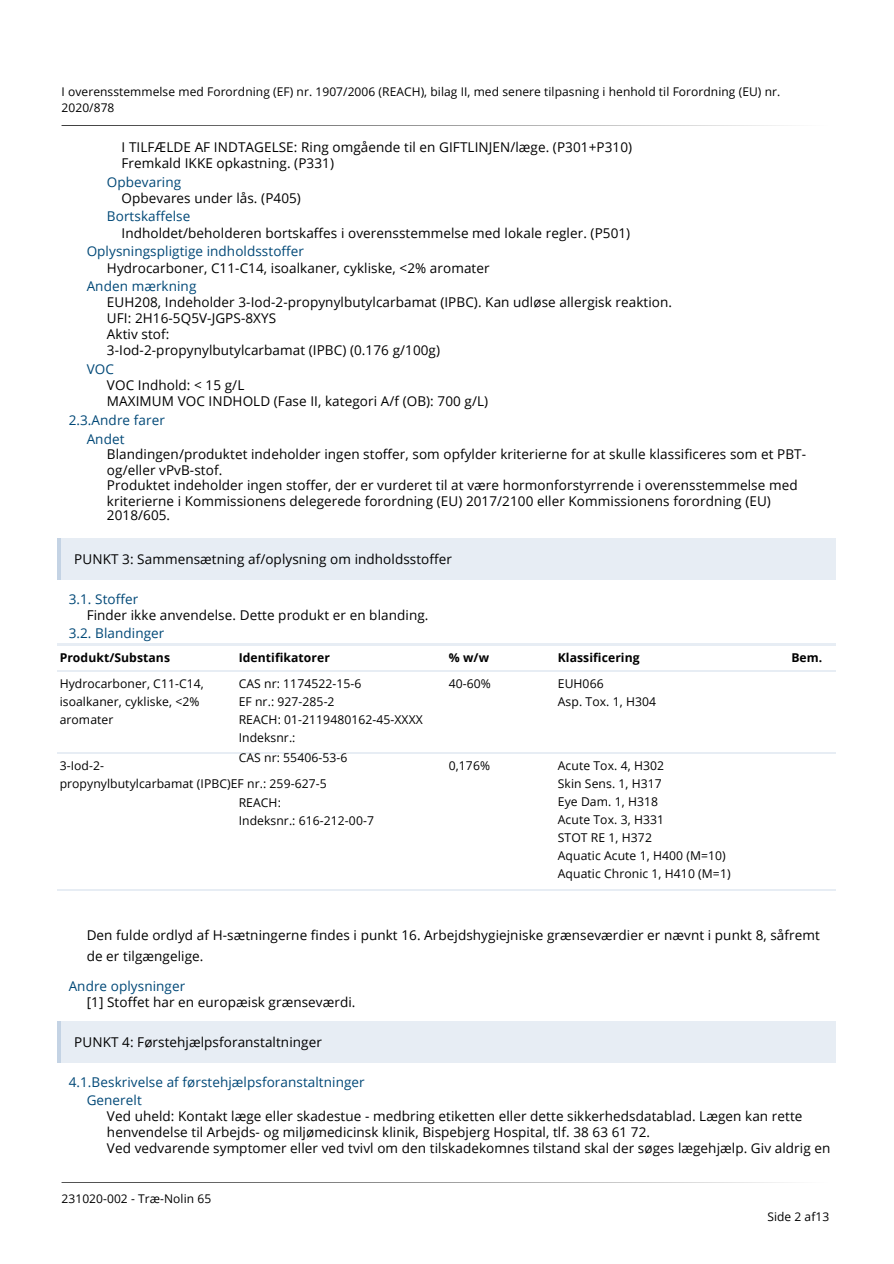
<style>
.page{position:relative;width:894px;height:1264px;background:#fff}
.page>*{position:absolute;margin:0;border:0;box-sizing:border-box;transform-origin:0 0}
.t1{font:13.5px/15.8px "Open Sans";letter-spacing:.005em;color:#000}
.t2{font:13.5px "Open Sans";letter-spacing:.005em;color:#004877}
.t3{font:12.15px/18px "Open Sans";letter-spacing:.005em;color:#000}
.t4{font:700 12.15px/25.8px "Open Sans";letter-spacing:.005em;color:#000}
.t5{font:12px/15.8px "Open Sans";letter-spacing:.005em;color:#000}
.s1{font-weight:700}
.s2{font-weight:400}
</style>
<div class="page">
<div style="left:57px;top:539px;width:778px;height:40px;background:#e7edf4"></div>
<hr style="left:57px;top:539px;width:4px;height:40px;background:#c4d3e4">
<div style="left:57px;top:1021px;width:778px;height:41px;background:#e7edf4"></div>
<hr style="left:57px;top:1021px;width:4px;height:41px;background:#c4d3e4">
<svg style="left:62px;top:125px;width:726px;height:1px"></svg>
<hr style="left:57px;top:644px;width:179px;height:1px;background:#e7edf4">
<hr style="left:236px;top:644px;width:210px;height:1px;background:#e7edf4">
<hr style="left:446px;top:644px;width:109px;height:1px;background:#e7edf4">
<hr style="left:555px;top:644px;width:233px;height:1px;background:#e7edf4">
<hr style="left:788px;top:644px;width:47px;height:1px;background:#e7edf4">
<hr style="left:57px;top:670px;width:179px;height:1px;background:#e7edf4">
<hr style="left:236px;top:670px;width:210px;height:1px;background:#e7edf4">
<hr style="left:446px;top:670px;width:109px;height:1px;background:#e7edf4">
<hr style="left:555px;top:670px;width:233px;height:1px;background:#e7edf4">
<hr style="left:788px;top:670px;width:47px;height:1px;background:#e7edf4">
<hr style="left:57px;top:752px;width:179px;height:1px;background:#e7edf4">
<hr style="left:236px;top:752px;width:210px;height:1px;background:#e7edf4">
<hr style="left:446px;top:752px;width:109px;height:1px;background:#e7edf4">
<hr style="left:555px;top:752px;width:233px;height:1px;background:#e7edf4">
<hr style="left:788px;top:752px;width:47px;height:1px;background:#e7edf4">
<hr style="left:57px;top:889px;width:179px;height:1px;background:#e7edf4">
<hr style="left:236px;top:889px;width:210px;height:1px;background:#e7edf4">
<hr style="left:446px;top:889px;width:109px;height:1px;background:#e7edf4">
<hr style="left:555px;top:889px;width:233px;height:1px;background:#e7edf4">
<hr style="left:788px;top:889px;width:47px;height:1px;background:#e7edf4">
<h3 class="t5" style="left:62px;top:83px;width:720px">I overensstemmelse med Forordning (EF) nr. 1907/2006 (REACH), bilag II, med senere tilpasning i henhold til Forordning (EU) nr.<br>2020/878</h3>
<h3 class="t1" style="left:122px;top:139px;width:512px">I TILFÆLDE AF INDTAGELSE: Ring omgående til en GIFTLINJEN/læge. (P301+P310)<br>Fremkald IKKE opkastning. (P331)</h3>
<h3 class="t2" style="left:107px;top:172px;width:76px">Opbevaring</h3>
<h3 class="t1" style="left:122px;top:190px;width:181px">Opbevares under lås. (P405)</h3>
<h3 class="t2" style="left:107px;top:207px;width:85px">Bortskaffelse</h3>
<h3 class="t1" style="left:122px;top:224px;width:510px">Indholdet/beholderen bortskaffes i overensstemmelse med lokale regler. (P501)</h3>
<h3 class="t2" style="left:87px;top:242px;width:219px">Oplysningspligtige indholdsstoffer</h3>
<h3 class="t1" style="left:107px;top:259px;width:384px">Hydrocarboner, C11-C14, isoalkaner, cykliske, &lt;2% aromater</h3>
<h1 class="t2" style="left:87px;top:276px;width:111px">Anden mærkning</h1>
<h3 class="t1" style="left:107px;top:294px;width:566px">EUH208, Indeholder 3-Iod-2-propynylbutylcarbamat (IPBC). Kan udløse allergisk reaktion.<br>UFI: 2H16-5Q5V-JGPS-8XYS<br>Aktiv stof:<br>3-Iod-2-propynylbutylcarbamat (IPBC) (0.176 g/100g)</h3>
<h3 class="t2" style="left:87px;top:360px;width:29px">VOC</h3>
<h3 class="t1" style="left:107px;top:377px;width:382px">VOC Indhold: &lt; 15 g/L<br>MAXIMUM VOC INDHOLD (Fase II, kategori A/f (OB): 700 g/L)</h3>
<h3 class="t2" style="left:69px;top:410px;width:98px">2.3.Andre farer</h3>
<h3 class="t2" style="left:87px;top:429px;width:39px">Andet</h3>
<h3 class="t1" style="left:107px;top:446px;width:700px;line-height:15.1px">Blandingen/produktet indeholder ingen stoffer, som opfylder kriterierne for at skulle klassificeres som et PBT&shy;og/eller vPvB-stof.<br>Produktet indeholder ingen stoffer, der er vurderet til at være hormonforstyrrende i overensstemmelse med kriterierne i Kommissionens delegerede forordning (EU) 2017/2100 eller Kommissionens forordning (EU)<br>2018/605.</h3>
<h3 class="t1" style="left:74px;top:551px;width:379px">PUNKT 3: Sammensætning af/oplysning om indholdsstoffer</h3>
<h3 class="t2" style="left:69px;top:589px;width:71px">3.1. Stoffer</h3>
<h3 class="t1" style="left:87px;top:607px;width:343px">Finder ikke anvendelse. Dette produkt er en blanding.</h3>
<h3 class="t2" style="left:69px;top:624px;width:97px">3.2. Blandinger</h3>
<h3 class="t3" style="left:239px;top:644px;width:124px;line-height:25.8px"><span class="s1">Identifikatorer<br></span>CAS nr: 1174522-15-6</h3>
<h3 class="t3" style="left:239px;top:692px;width:185px">EF nr.: 927-285-2<br>REACH: 01-2119480162-45-XXXX<br>Indeksnr.:</h3>
<h3 class="t3" style="left:239px;top:748px;width:110px">CAS nr: 55406-53-6</h3>
<h3 class="t3" style="left:60px;top:756px;width:268px">3-Iod-2-<br>propynylbutylcarbamat (IPBC)EF nr.: 259-627-5</h3>
<h3 class="t3" style="left:239px;top:793px;width:137px">REACH:<br>Indeksnr.: 616-212-00-7</h3>
<h3 class="t3" style="left:60px;top:644px;width:146px;line-height:25.8px"><span class="s1">Produkt/Substans<br></span>Hydrocarboner, C11-C14,</h3>
<h3 class="t3" style="left:60px;top:692px;width:141px">isoalkaner, cykliske, &lt;2%</h3>
<h3 class="t3" style="left:60px;top:710px;width:55px">aromater</h3>
<h3 class="t3" style="left:449px;top:644px;width:44px;line-height:25.8px"><span class="s1">% w/w<br></span>40-60%</h3>
<p class="t4" style="left:557px;top:644px;width:83px">Klassificering<br><span class="s2">EUH066</span></p>
<p class="t3" style="left:557px;top:692px;width:100px">Asp. Tox. 1, H304</p>
<h3 class="t3" style="left:449px;top:756px;width:43px">0,176%</h3>
<p class="t3" style="left:557px;top:756px;width:174px">Acute Tox. 4, H302<br>Skin Sens. 1, H317<br>Eye Dam. 1, H318<br>Acute Tox. 3, H331<br>STOT RE 1, H372<br>Aquatic Acute 1, H400 (M=10)<br>Aquatic Chronic 1, H410 (M=1)</p>
<p class="t4" style="left:791px;top:644px;width:32px">Bem.</p>
<h3 class="t1" style="left:87px;top:925px;width:734px;line-height:20.2px">Den fulde ordlyd af H-sætningerne findes i punkt 16. Arbejdshygiejniske grænseværdier er nævnt i punkt 8, såfremt de er tilgængelige.</h3>
<h2 class="t2" style="left:69px;top:976px;width:118px">Andre oplysninger</h2>
<h3 class="t1" style="left:87px;top:994px;width:270px">[1] Stoffet har en europæisk grænseværdi.</h3>
<h3 class="t1" style="left:74px;top:1034px;width:249px">PUNKT 4: Førstehjælpsforanstaltninger</h3>
<h3 class="t2" style="left:69px;top:1072px;width:297px">4.1.Beskrivelse af førstehjælpsforanstaltninger</h3>
<h3 class="t2" style="left:87px;top:1090px;width:57px">Generelt</h3>
<p class="t1" style="left:107px;top:1108px;width:724px">Ved uheld: Kontakt læge eller skadestue - medbring etiketten eller dette sikkerhedsdatablad. Lægen kan rette henvendelse til Arbejds- og miljømedicinsk klinik, Bispebjerg Hospital, tlf. 38 63 61 72.<br>Ved vedvarende symptomer eller ved tvivl om den tilskadekomnes tilstand skal der søges lægehjælp. Giv aldrig en</p>
<p class="t5" style="left:62px;top:1190px;width:151px">231020-002 - Træ-Nolin 65</p>
<h3 class="t5" style="left:767px;top:1207px;width:63px">Side 2 af13</h3>
</div>
